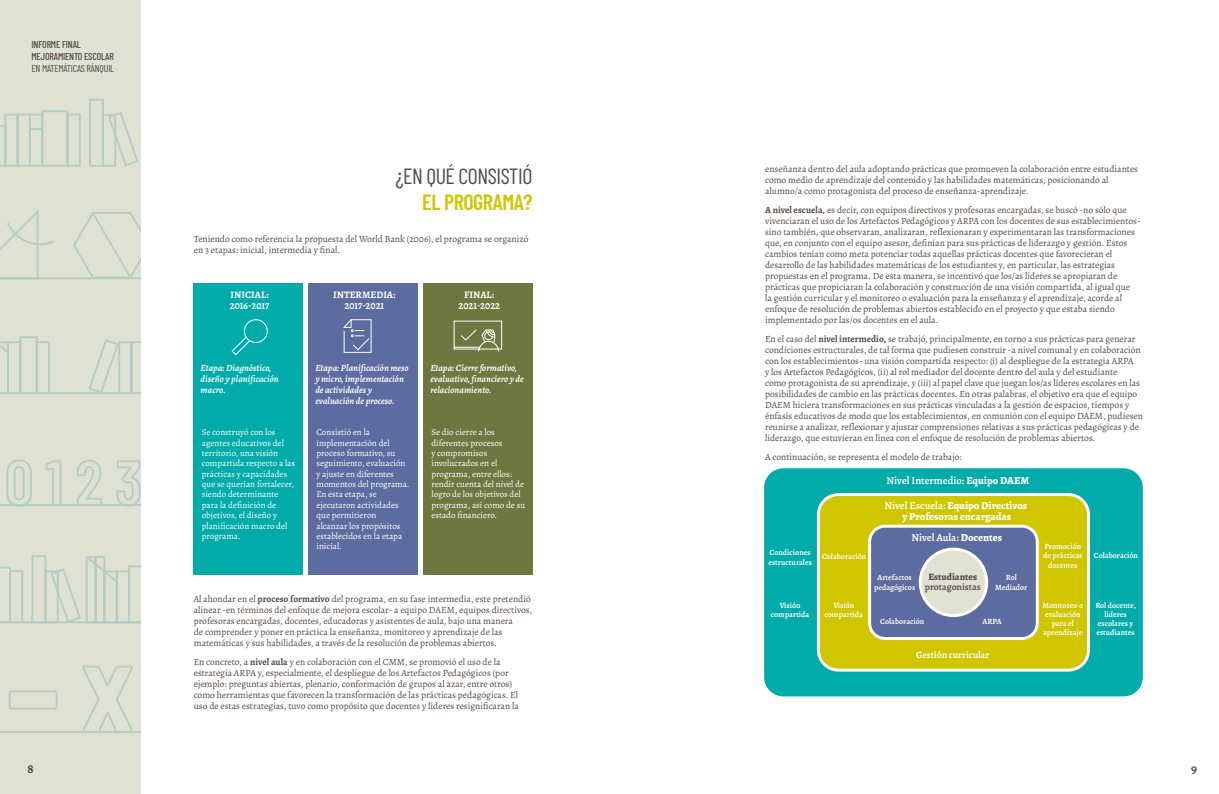
<style>
.page{position:relative;width:1219px;height:794px;background:#fff}
.page>*{position:absolute;margin:0;border:0;box-sizing:border-box;transform-origin:0 0}
.t1{font:22px "Barlow Condensed";letter-spacing:-.02em;color:#544b45}
.t2{font:600 22px "Barlow Condensed";letter-spacing:-.02em;color:#cfc600}
.t3{font:700 13px "Alegreya";color:#544b45}
.t4{font:800 10.6px/11.1px "Alegreya";color:#fff;text-align:center}
.t5{font:600 10.6px "Alegreya";color:#fff}
.t6{font:700 10px/11.5px "Alegreya";color:#fff;text-align:center}
.t7{font:500 10px/12px "Barlow Condensed";letter-spacing:-.02em;color:#544b45}
.t8{font:10px "Barlow Condensed";letter-spacing:-.02em;color:#544b45}
.t9{font:600 9.7px "Alegreya";color:#fff}
.t10{font:600 9.7px "Alegreya";color:#544b45}
.t11{font:800 9.7px "Alegreya";color:#544b45}
.t12{font:9.5px/10.9px "Alegreya";color:#544b45}
.t13{font:italic 600 9.5px/10.9px "Alegreya";color:#fff}
.t14{font:9px/10.3px "Alegreya";color:#fff}
.t15{font:600 8px/9.1px "Alegreya";color:#fff;text-align:center}
.s1{font-weight:700}
.s2{font-weight:800}
.s3{font-weight:600}
</style>
<div class="page">
<div style="left:308px;top:283px;width:109px;height:291px;background:#5c6ca0"></div>
<div style="left:193px;top:283px;width:110px;height:291px;background:#00abaa"></div>
<div style="left:423px;top:283px;width:109px;height:291px;background:#6e7740"></div>
<svg style="left:343px;top:319px;width:29px;height:34px"></svg>
<svg style="left:231px;top:319px;width:37px;height:37px"></svg>
<svg style="left:453px;top:320px;width:50px;height:32px"></svg>
<div style="left:763px;top:467px;width:381px;height:231px;background:#00abaa;border-radius:21px"></div>
<div style="left:761px;top:465px;width:385px;height:234px;border:3px solid #fff;border-radius:21px"></div>
<div style="left:818px;top:494px;width:270px;height:176px;background:#cfc600;border-radius:20px"></div>
<div style="left:817px;top:493px;width:273px;height:178px;border:3px solid #fff;border-radius:20px"></div>
<div style="left:870px;top:526px;width:167px;height:112px;background:#5c6ca0;border-radius:15px"></div>
<div style="left:868px;top:525px;width:171px;height:115px;border:3px solid #fff;border-radius:15px"></div>
<div style="left:920px;top:549px;width:67px;height:66px;background:#dfe1d3;border-radius:50%"></div>
<div style="left:919px;top:547px;width:69px;height:70px;border:3px solid #fff;border-radius:50%"></div>
<div style="left:0;top:0;width:141px;height:794px;background:#dfe1d3"></div>
<svg style="left:0;top:98px;width:141px;height:635px"></svg>
<p class="t7" style="left:32px;top:37px;width:84px">INFORME FINAL<br>MEJORAMIENTO ESCOLAR</p>
<p class="t8" style="left:32px;top:61px;width:84px">EN MATEMÁTICAS RÁNQUIL</p>
<h1 class="t1" style="left:395px;top:161px;width:139px">¿EN QUÉ CONSISTIÓ</h1>
<h1 class="t2" style="left:422px;top:186px;width:112px">EL PROGRAMA?</h1>
<p class="t12" style="left:194px;top:233px;width:336px">Teniendo como referencia la propuesta del World Bank (2006), el programa se organizó en 3 etapas: inicial, intermedia y final.</p>
<p class="t6" style="left:230px;top:288px;width:41px;text-align:left">INICIAL:<br>2016-2017</p>
<p class="t6" style="left:333px;top:288px;width:64px">INTERMEDIA:<br>2017-2021</p>
<p class="t6" style="left:458px;top:288px;width:43px">FINAL:<br>2021-2022</p>
<p class="t13" style="left:201px;top:362px;width:79px">Etapa: Diagnóstico, diseño y planificación macro.</p>
<p class="t13" style="left:315px;top:362px;width:95px">Etapa: Planificación meso y micro, implementación de actividades y evaluación de proceso.</p>
<p class="t14" style="left:202px;top:427px;width:95px">Se construyó con los agentes educativos del territorio, una visión compartida respecto a las prácticas y capacidades que se querían fortalecer, siendo determinante para la definición de objetivos, el diseño y planificación macro del programa.</p>
<p class="t14" style="left:316px;top:427px;width:95px">Consistió en la implementación del proceso formativo, su seguimiento, evaluación y ajuste en diferentes momentos del programa.<br>En esta etapa, se ejecutaron actividades que permitieron<br>alcanzar los propósitos establecidos en la etapa inicial.</p>
<p class="t13" style="left:430px;top:362px;width:95px">Etapa: Cierre formativo, evaluativo, financiero y de relacionamiento.</p>
<p class="t14" style="left:431px;top:427px;width:95px">Se dio cierre a los diferentes procesos<br>y compromisos involucrados en el programa, entre ellos: rendir cuenta del nivel de logro de los objetivos del programa, así como de su estado financiero.</p>
<p class="t12" style="left:194px;top:593px;width:340px">Al ahondar en el <span class="s1">proceso formativo</span> del programa, en su fase intermedia, este pretendió alinear -en términos del enfoque de mejora escolar- a equipo DAEM, equipos directivos, profesoras encargadas, docentes, educadoras y asistentes de aula, bajo una manera<br>de comprender y poner en práctica la enseñanza, monitoreo y aprendizaje de las matemáticas y sus habilidades, a través de la resolución de problemas abiertos.</p>
<p class="t12" style="left:194px;top:657px;width:327px">En concreto, a <span class="s1">nivel aula</span> y en colaboración con el CMM, se promovió el uso de la estrategia ARPA y, especialmente, el despliegue de los Artefactos Pedagógicos (por ejemplo: preguntas abiertas, plenario, conformación de grupos al azar, entre otros) como herramientas que favorecen la transformación de las prácticas pedagógicas. El uso de estas estrategias, tuvo como propósito que docentes y líderes resignificaran la</p>
<p class="t12" style="left:765px;top:163px;width:374px">enseñanza dentro del aula adoptando prácticas que promueven la colaboración entre estudiantes como medio de aprendizaje del contenido y las habilidades matemáticas, posicionando al alumno/a como protagonista del proceso de enseñanza-aprendizaje.</p>
<p class="t12" style="left:765px;top:205px;width:377px"><span class="s1">A nivel escuela,</span> es decir, con equipos directivos y profesoras encargadas, se buscó -no sólo que vivenciaran el uso de los Artefactos Pedagógicos y ARPA con los docentes de sus establecimientos&shy;sino también, que observaran, analizaran, reflexionaran y experimentaran las transformaciones que, en conjunto con el equipo asesor, definían para sus prácticas de liderazgo y gestión. Estos cambios tenían como meta potenciar todas aquellas prácticas docentes que favorecieran el desarrollo de las habilidades matemáticas de los estudiantes y, en particular, las estrategias propuestas en el programa. De esta manera, se incentivó que los/as líderes se apropiaran de prácticas que propiciaran la colaboración y construcción de una visión compartida, al igual que<br>la gestión curricular y el monitoreo o evaluación para la enseñanza y el aprendizaje, acorde al enfoque de resolución de problemas abiertos establecido en el proyecto y que estaba siendo implementado por las/os docentes en el aula.</p>
<p class="t12" style="left:765px;top:333px;width:379px">En el caso del <span class="s1">nivel intermedio,</span> se trabajó, principalmente, en torno a sus prácticas para generar condiciones estructurales, de tal forma que pudiesen construir -a nivel comunal y en colaboración con los establecimientos- una visión compartida respecto: (i) al despliegue de la estrategia ARPA<br>y los Artefactos Pedagógicos, (ii) al rol mediador del docente dentro del aula y del estudiante<br>como protagonista de su aprendizaje, y (iii) al papel clave que juegan los/as líderes escolares en las posibilidades de cambio en las prácticas docentes. En otras palabras, el objetivo era que el equipo DAEM hiciera transformaciones en sus prácticas vinculadas a la gestión de espacios, tiempos y énfasis educativos de modo que los establecimientos, en comunión con el equipo DAEM, pudiesen reunirse a analizar, reflexionar y ajustar comprensiones relativas a sus prácticas pedagógicas y de liderazgo, que estuvieran en línea con el enfoque de resolución de problemas abiertos.</p>
<p class="t12" style="left:765px;top:451px;width:198px">A continuación, se representa el modelo de trabajo:</p>
<p class="t5" style="left:887px;top:473px;width:144px">Nivel Intermedio: <span class="s2">Equipo DAEM</span></p>
<p class="t4" style="left:884px;top:500px;width:144px"><span class="s3">Nivel Escuela:</span> Equipo Directivos y Profesoras encargadas</p>
<p class="t5" style="left:911px;top:531px;width:92px">Nivel Aula: <span class="s2">Docentes</span></p>
<p class="t11" style="left:928px;top:570px;width:50px">Estudiantes</p>
<p class="t10" style="left:925px;top:580px;width:57px">protagonistas</p>
<p class="t15" style="left:1043px;top:542px;width:41px">Promoción de prácticas docentes</p>
<p class="t15" style="left:1094px;top:551px;width:46px">Colaboración</p>
<p class="t15" style="left:1042px;top:600px;width:42px">Monitoreo o evaluación para el aprendizaje</p>
<p class="t15" style="left:768px;top:548px;width:45px;text-align:left">Condiciones estructurales</p>
<p class="t15" style="left:822px;top:551px;width:46px">Colaboración</p>
<p class="t15" style="left:874px;top:573px;width:43px">Artefactos pedagógicos</p>
<p class="t15" style="left:995px;top:573px;width:34px">Rol<br>Mediador</p>
<p class="t15" style="left:771px;top:600px;width:40px">Visión compartida</p>
<p class="t15" style="left:1095px;top:600px;width:42px">Rol docente, líderes escolares y estudiantes</p>
<p class="t15" style="left:825px;top:600px;width:40px">Visión compartida</p>
<p class="t15" style="left:880px;top:617px;width:46px">Colaboración</p>
<p class="t15" style="left:982px;top:617px;width:21px">ARPA</p>
<p class="t9" style="left:916px;top:648px;width:75px">Gestión curricular</p>
<h2 class="t3" style="left:28px;top:760px;width:8px">8</h2>
<h2 class="t3" style="left:1191px;top:760px;width:8px">9</h2>
</div>
